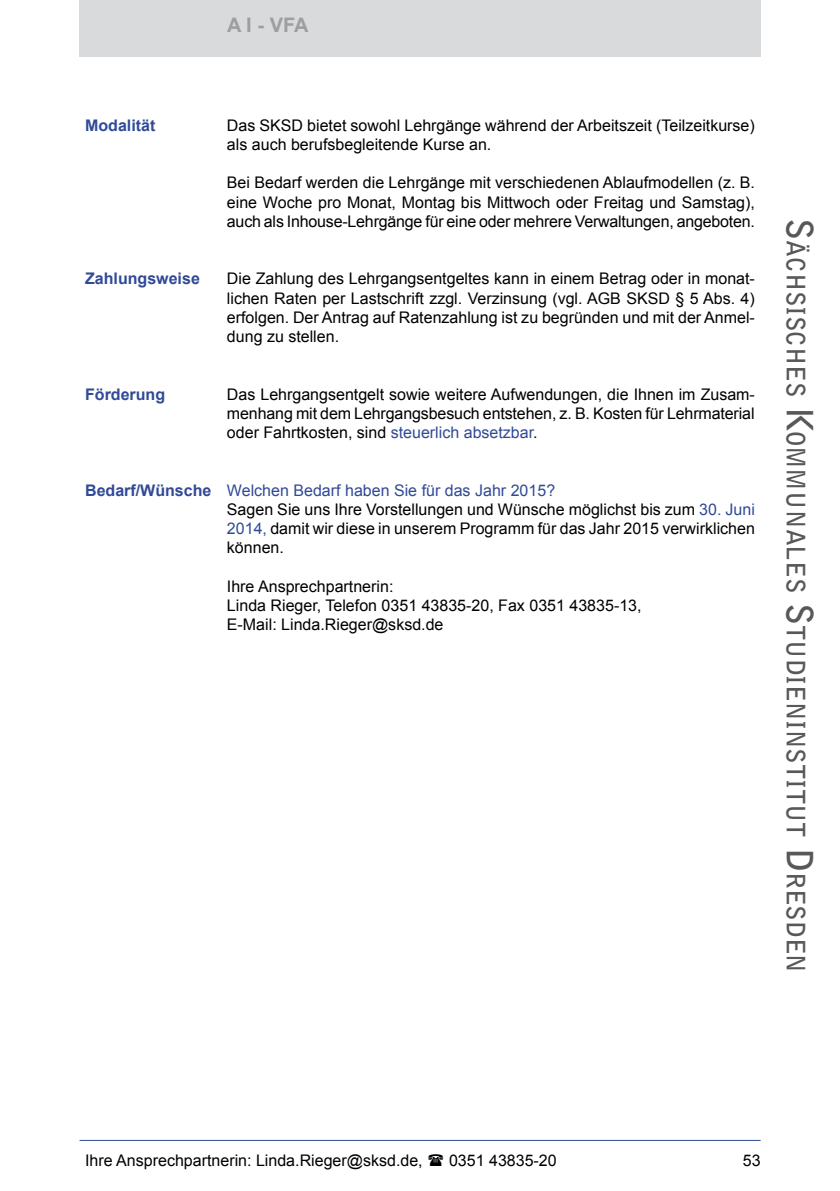
<style>
.page{position:relative;width:840px;height:1191px;background:#fff}
.page>*{position:absolute;margin:0;border:0;box-sizing:border-box;transform-origin:0 0}
.t1{font:700 25.2px "Bell Gothic Std";color:#58585a}
.t2{font:700 20px "Arial";color:#9c9e9f}
.t3{font:16px/19.2px "Arial";color:#000}
.t4{font:700 16px "Arial";color:#314a97}
.s1{color:#314a97}
.s2{font-weight:700;color:#314a97}
.s3{font-size:36px}
</style>
<div class="page">
<hr style="left:79px;top:1140px;width:681px;height:1px;background:#314a97">
<div style="left:79px;top:0;width:681px;height:57px;background:#d9dadb"></div>
<p class="t2" style="left:227px;top:11px;width:83px">A I - VFA</p>
<p class="t4" style="left:85px;top:114px;width:72px">Modalität</p>
<p class="t3" style="left:227px;top:116px;width:529px">Das SKSD bietet sowohl Lehrgänge während der Arbeitszeit (Teilzeitkurse) als auch berufsbegleitende Kurse an.</p>
<p class="t3" style="left:227px;top:173px;width:529px;text-align:justify">Bei Bedarf werden die Lehrgänge mit verschiedenen Ablaufmodellen (z. B. eine Woche pro Monat, Montag bis Mittwoch oder Freitag und Samstag), auch als Inhouse-Lehrgänge für eine oder mehrere Verwaltungen, angeboten.</p>
<p class="t4" style="left:85px;top:268px;width:116px">Zahlungsweise</p>
<p class="t3" style="left:227px;top:269px;width:529px;text-align:justify">Die Zahlung des Lehrgangsentgeltes kann in einem Betrag oder in monat&shy;lichen Raten per Lastschrift zzgl. Verzinsung (vgl. AGB SKSD § 5 Abs. 4) erfolgen. Der Antrag auf Ratenzahlung ist zu begründen und mit der Anmel&shy;dung zu stellen.</p>
<p class="t4" style="left:85px;top:383px;width:81px">Förderung</p>
<p class="t3" style="left:227px;top:385px;width:529px;text-align:justify">Das Lehrgangsentgelt sowie weitere Aufwendungen, die Ihnen im Zusam&shy;menhang mit dem Lehrgangsbesuch entstehen, z. B. Kosten für Lehrmaterial oder Fahrtkosten, sind <span class="s1">steuerlich absetzbar</span>.</p>
<p class="t3" style="left:227px;top:481px;width:529px;text-indent:-142px"><span class="s2">Bedarf/Wünsche</span> <span class="s1">Welchen Bedarf haben Sie für das Jahr 2015?<br></span>Sagen Sie uns Ihre Vorstellungen und Wünsche möglichst bis zum <span class="s1">30. Juni 2014,</span> damit wir diese in unserem Programm für das Jahr 2015 verwirklichen können.</p>
<p class="t3" style="left:227px;top:577px;width:416px">Ihre Ansprechpartnerin:<br>Linda Rieger, Telefon 0351 43835-20, Fax 0351 43835-13,<br>E-Mail: Linda.Rieger@sksd.de</p>
<h1 class="t1" style="left:810px;top:218px;width:755px;rotate:90deg"><span class="s3">S</span>ächsisches <span class="s3">K</span>ommunales <span class="s3">S</span>tudieninstitut <span class="s3">D</span> resden</h1>
<p class="t3" style="left:85px;top:1151px;width:339px">Ihre Ansprechpartnerin: Linda.Rieger@sksd.de,</p>
<p class="t3" style="left:449px;top:1151px;width:109px">0351 43835-20</p>
<p class="t3" style="left:742px;top:1150px;width:19px">53</p>
</div>
